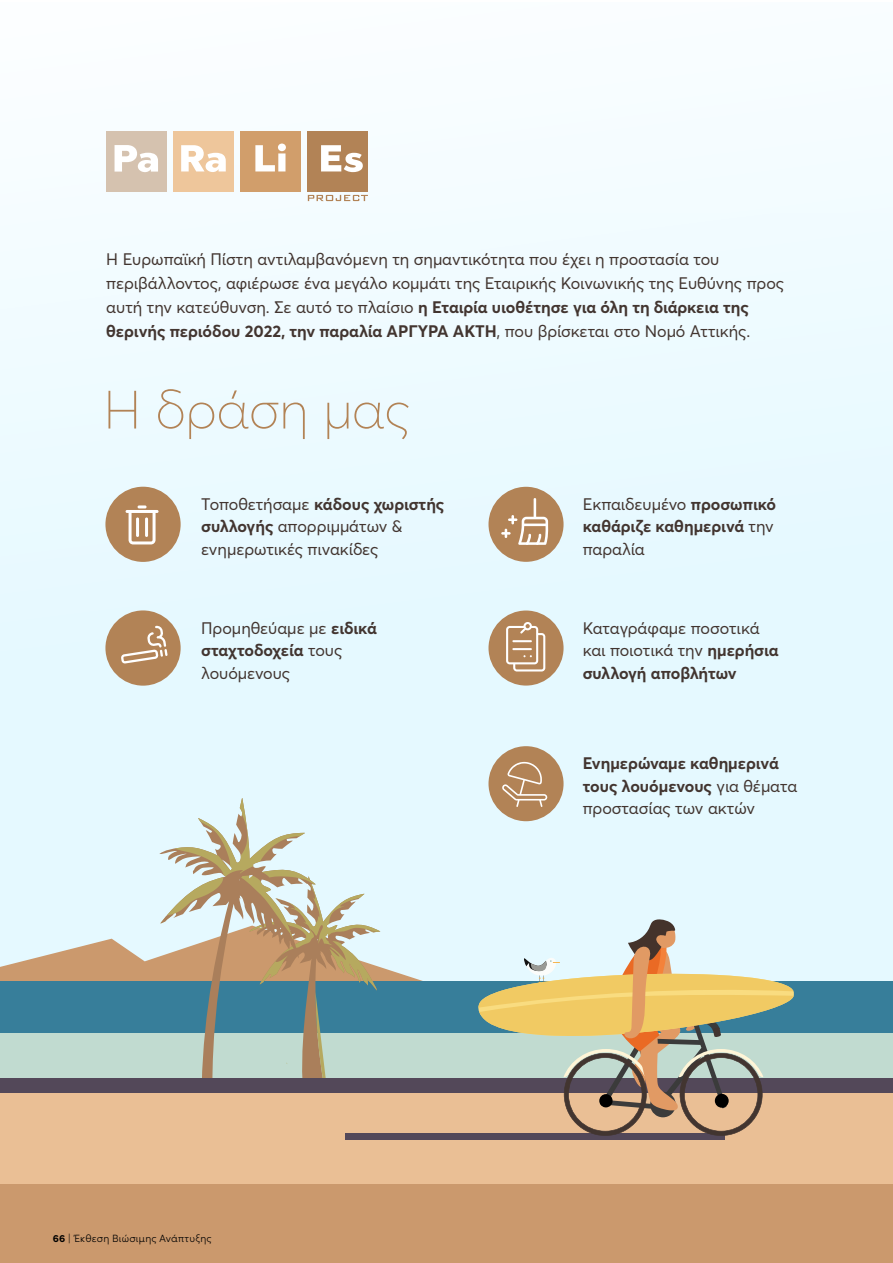
<style>
.page{position:relative;width:893px;height:1263px;background:#fff}
.page>*{position:absolute;margin:0;border:0;box-sizing:border-box;transform-origin:0 0}
.t1{font:100 53.1px "Averta Std";color:#b28356}
.t2{font:16.5px/22.5px "Averta Std";color:#423530}
.t3{font:700 16.5px/22.5px "Averta Std";color:#423530}
.t4{font:300 10.5px "Sofia Pro";letter-spacing:.02em;color:#000}
.s1{font-weight:700}
.s2{font-weight:400}
</style>
<div class="page">
<div style="left:0;top:2px;width:893px;height:1261px;background:linear-gradient(to right,#effbff,#ebfaff)"></div>
<div style="left:0;top:981px;width:893px;height:282px;background:#377e9a"></div>
<div style="left:0;top:1033px;width:893px;height:230px;background:#c1dbd0"></div>
<svg style="left:0;top:798px;width:449px;height:280px"></svg>
<div style="left:0;top:1078px;width:893px;height:185px;background:#534859"></div>
<div style="left:0;top:1093px;width:893px;height:170px;background:#cb996d"></div>
<div style="left:0;top:1093px;width:893px;height:90px;background:#eabf95"></div>
<div style="left:345px;top:1133px;width:380px;height:6px;background:#534859"></div>
<svg style="left:478px;top:918px;width:316px;height:218px"></svg>
<svg style="left:308px;top:195px;width:60px;height:6px"></svg>
<div style="left:106px;top:131px;width:60px;height:61px;background:#d5c2af"></div>
<svg style="left:115px;top:145px;width:43px;height:27px"></svg>
<div style="left:173px;top:131px;width:61px;height:61px;background:#eec69b"></div>
<svg style="left:181px;top:145px;width:45px;height:27px"></svg>
<div style="left:241px;top:131px;width:60px;height:61px;background:#d19e6b"></div>
<svg style="left:255px;top:144px;width:31px;height:27px"></svg>
<div style="left:308px;top:131px;width:60px;height:61px;background:#b28356"></div>
<svg style="left:321px;top:145px;width:42px;height:27px"></svg>
<div style="left:105px;top:487px;width:76px;height:75px;background:#b28356;border-radius:50%"></div>
<div style="left:105px;top:610px;width:76px;height:76px;background:#b28356;border-radius:50%"></div>
<div style="left:488px;top:487px;width:76px;height:75px;background:#b28356;border-radius:50%"></div>
<div style="left:488px;top:610px;width:76px;height:75px;background:#b28356;border-radius:50%"></div>
<div style="left:488px;top:746px;width:76px;height:75px;background:#b28356;border-radius:50%"></div>
<svg style="left:126px;top:505px;width:33px;height:39px"></svg>
<hr style="left:136px;top:517px;width:3px;height:20px;background:#fff;border-radius:2px">
<hr style="left:145px;top:517px;width:3px;height:20px;background:#fff;border-radius:2px">
<svg style="left:121px;top:625px;width:47px;height:39px"></svg>
<svg style="left:501px;top:498px;width:47px;height:47px"></svg>
<svg style="left:506px;top:622px;width:39px;height:49px"></svg>
<svg style="left:502px;top:762px;width:45px;height:45px"></svg>
<p class="t2" style="left:106px;top:246px;width:679px;line-height:24px">Η Ευρωπαϊκή Πίστη αντιλαμβανόμενη τη σημαντικότητα που έχει η προστασία του περιβάλλοντος, αφιέρωσε ένα μεγάλο κομμάτι της Εταιρικής Κοινωνικής της Ευθύνης προς αυτή την κατεύθυνση. Σε αυτό το πλαίσιο <span class="s1">η Εταιρία υιοθέτησε για όλη τη διάρκεια της θερινής περιόδου 2022, την παραλία ΑΡΓΥΡΑ ΑΚΤΗ</span>, που βρίσκεται στο Νομό Αττικής.</p>
<h1 class="t1" style="left:104px;top:374px;width:308px">Η δράση μας</h1>
<p class="t2" style="left:201px;top:492px;width:245px">Τοποθετήσαμε <span class="s1">κάδους χωριστής συλλογής</span> απορριμμάτων &amp; ενημερωτικές πινακίδες</p>
<p class="t3" style="left:583px;top:492px;width:195px"><span class="s2">Εκπαιδευμένο</span> προσωπικό καθάριζε καθημερινά <span class="s2">την παραλία</span></p>
<p class="t2" style="left:201px;top:616px;width:177px">Προμηθεύαμε με <span class="s1">ειδικά σταχτοδοχεία</span> τους λουόμενους</p>
<p class="t2" style="left:583px;top:616px;width:197px">Καταγράφαμε ποσοτικά και ποιοτικά την <span class="s1">ημερήσια συλλογή αποβλήτων</span></p>
<p class="t4" style="left:53px;top:1231px;width:160px"><span class="s1">66</span> | Έκθεση Βιώσιμης Ανάπτυξης</p>
<p class="t3" style="left:583px;top:751px;width:216px">Ενημερώναμε καθημερινά τους λουόμενους <span class="s2">για θέματα προστασίας των ακτών</span></p>
</div>
